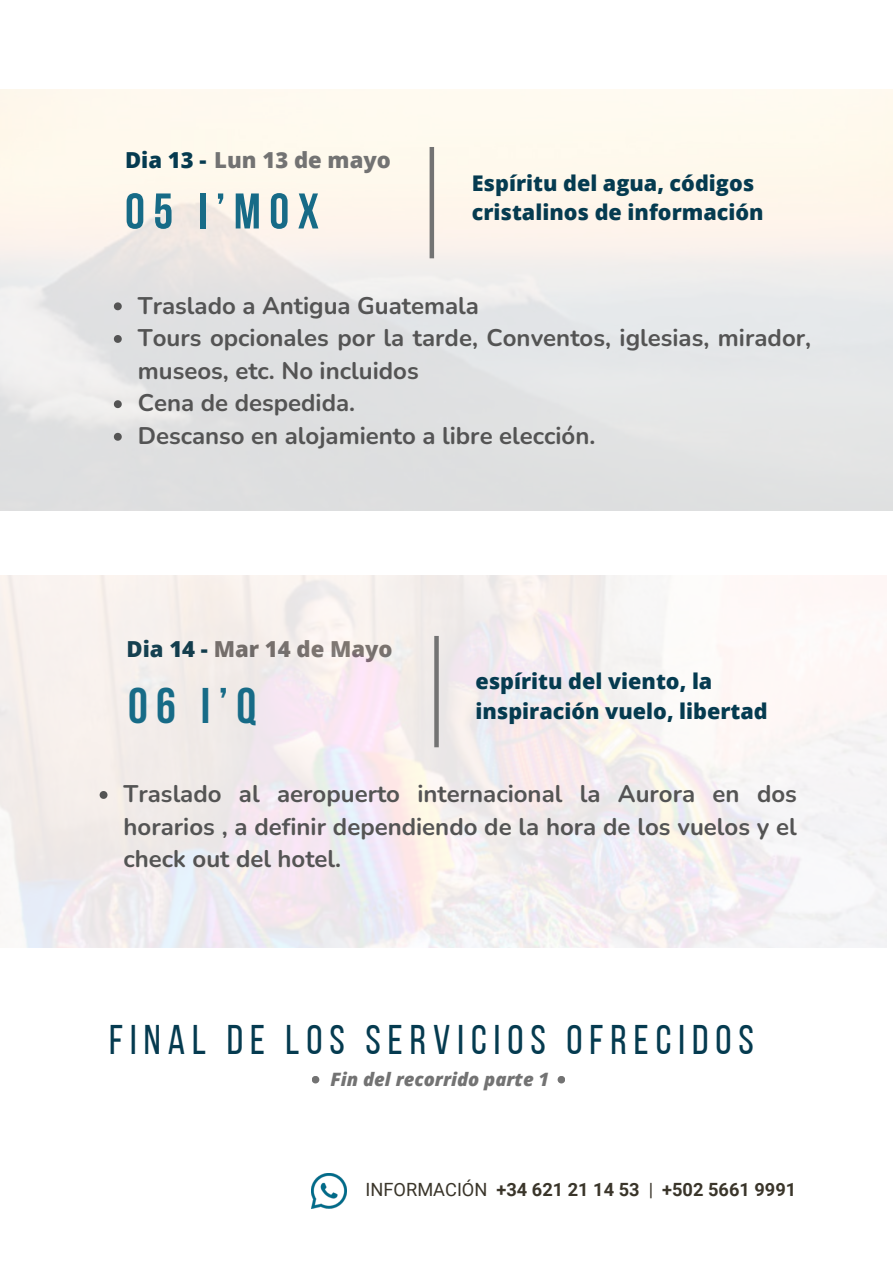
<style>
.page{position:relative;width:893px;height:1264px;background:#fff}
.page>*{position:absolute;margin:0;border:0;box-sizing:border-box;transform-origin:0 0}
.t1{font:700 49.95px "Bebas Neue";color:#176b87}
.t2{font:700 49.8px "Bebas Neue";color:#176b87}
.t3{font:41.4px "Bebas Neue";letter-spacing:.17em;color:#053b50}
.t4{font:700 24px/32.5px "Nunito";color:#545454}
.t5{font:800 22.05px "Open Sans";color:#737373}
.t6{font:800 21.6px/29.2px "Open Sans";color:#053b50}
.t7{font:italic 800 18.45px "Open Sans";color:#737373}
.t8{font:700 18.15px "Roboto";color:#3a352a}
.s1{color:#053b50}
.s2{font-weight:400}
</style>
<div class="page">
<div style="left:429px;top:147px;width:5px;height:111px;background:#737373"></div>
<svg style="left:114px;top:302px;width:8px;height:8px"></svg>
<svg style="left:114px;top:335px;width:8px;height:8px"></svg>
<svg style="left:114px;top:400px;width:8px;height:8px"></svg>
<svg style="left:114px;top:433px;width:8px;height:8px"></svg>
<img style="left:0;top:575px;width:886px;height:372px">
<div style="left:434px;top:636px;width:5px;height:111px;background:#737373"></div>
<svg style="left:100px;top:791px;width:7px;height:7px"></svg>
<img style="left:312px;top:1173px;width:34px;height:34px">
<div style="left:312px;top:1075px;width:7px;height:8px;background:#737373;border-radius:50%"></div>
<div style="left:557px;top:1075px;width:8px;height:8px;background:#737373;border-radius:50%"></div>
<p class="t5" style="left:125px;top:144px;width:267px"><span class="s1">Dia 13 -</span> Lun 13 de mayo</p>
<h1 class="t1" style="left:125px;top:191px;width:195px">05 I’MOX</h1>
<p class="t6" style="left:471px;top:168px;width:293px">Espíritu del agua, códigos cristalinos de información</p>
<p class="t4" style="left:138px;top:289px;width:674px">Traslado a Antigua Guatemala<br>Tours opcionales por la tarde, Conventos, iglesias, mirador, museos, etc. No incluidos<br>Cena de despedida.<br>Descanso en alojamiento a libre elección.</p>
<p class="t5" style="left:126px;top:633px;width:268px"><span class="s1">Dia 14 -</span> Mar 14 de Mayo</p>
<h2 class="t2" style="left:128px;top:685px;width:130px">06 I’Q</h2>
<p class="t6" style="left:475px;top:666px;width:294px">espíritu del viento, la inspiración vuelo, libertad</p>
<p class="t4" style="left:123px;top:778px;width:674px;text-align:justify">Traslado al aeropuerto internacional la Aurora en dos horarios , a definir dependiendo de la hora de los vuelos y el check out del hotel.</p>
<h3 class="t3" style="left:109px;top:1022px;width:646px">FINAL DE LOS SERVICIOS OFRECIDOS</h3>
<p class="t7" style="left:330px;top:1066px;width:220px">Fin del recorrido parte 1</p>
<p class="t8" style="left:365px;top:1179px;width:432px"><span class="s2">INFORMACIÓN</span> +34 621 21 14 53 <span class="s2">|</span> +502 5661 9991</p>
</div>
